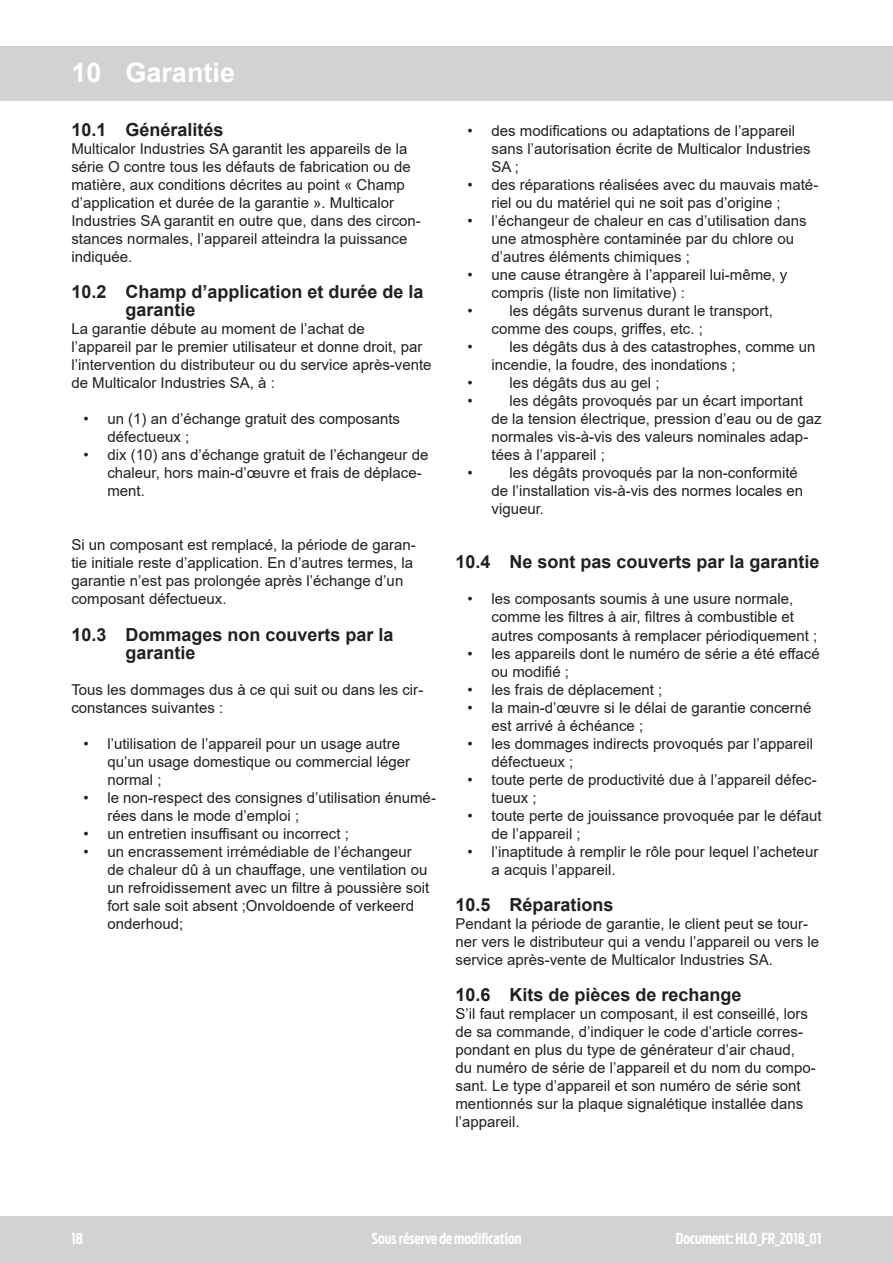
<style>
.page{position:relative;width:893px;height:1263px;background:#fff}
.page>*{position:absolute;margin:0;border:0;box-sizing:border-box;transform-origin:0 0}
.t1{font:700 27px "Arial";color:#fff}
.t2{font:700 18px/18px "Arial";color:#231f20}
.t3{font:15px/18px "Arial";color:#231f20}
.t4{font:700 15px "Antenna Extra Cond";color:#fff}
</style>
<div class="page">
<div style="left:0;top:1216px;width:893px;height:47px;background:#d1d2d4"></div>
<div style="left:0;top:46px;width:893px;height:54px;background:#d1d2d4"></div>
<h1 class="t1" style="left:71px;top:54px;width:165px">10 Garantie</h1>
<p class="t2" style="left:71px;top:121px;width:154px">10.1 Généralités</p>
<p class="t3" style="left:71px;top:140px;width:351px">Multicalor Industries SA garantit les appareils de la série O contre tous les défauts de fabrication ou de matière, aux conditions décrites au point « Champ d’application et durée de la garantie ». Multicalor Industries SA garantit en outre que, dans des circon&shy;stances normales, l’appareil atteindra la puissance indiquée.</p>
<p class="t2" style="left:125px;top:283px;width:300px;text-indent:-54px">10.2 Champ d’application et durée de la garantie</p>
<p class="t3" style="left:71px;top:320px;width:362px">La garantie débute au moment de l’achat de<br>l’appareil par le premier utilisateur et donne droit, par l’intervention du distributeur ou du service après-vente de Multicalor Industries SA, à :</p>
<p class="t3" style="left:107px;top:410px;width:294px;text-indent:-24px">• un (1) an d’échange gratuit des composants défectueux ;</p>
<p class="t3" style="left:107px;top:446px;width:322px;text-indent:-24px">• dix (10) ans d’échange gratuit de l’échangeur de chaleur, hors main-d’œuvre et frais de déplace&shy;ment.</p>
<p class="t3" style="left:71px;top:536px;width:346px">Si un composant est remplacé, la période de garan&shy;tie initiale reste d’application. En d’autres termes, la garantie n’est pas prolongée après l’échange d’un composant défectueux.</p>
<p class="t2" style="left:125px;top:625px;width:270px;text-indent:-54px">10.3 Dommages non couverts par la garantie</p>
<p class="t3" style="left:71px;top:680px;width:353px">Tous les dommages dus à ce qui suit ou dans les cir&shy;constances suivantes :</p>
<p class="t3" style="left:107px;top:734px;width:304px;text-indent:-24px">• l’utilisation de l’appareil pour un usage autre qu’un usage domestique ou commercial léger normal ;</p>
<p class="t3" style="left:107px;top:788px;width:330px;text-indent:-24px">• le non-respect des consignes d’utilisation énumé&shy;rées dans le mode d’emploi ;</p>
<p class="t3" style="left:83px;top:824px;width:267px">• un entretien insuffisant ou incorrect ;</p>
<p class="t3" style="left:107px;top:842px;width:323px;text-indent:-24px">• un encrassement irrémédiable de l’échangeur de chaleur dû à un chauffage, une ventilation ou un refroidissement avec un filtre à poussière soit fort sale soit absent ;Onvoldoende of verkeerd onderhoud;</p>
<p class="t3" style="left:491px;top:122px;width:321px;text-indent:-24px">• des modifications ou adaptations de l’appareil sans l’autorisation écrite de Multicalor Industries<br>SA ;</p>
<p class="t3" style="left:491px;top:176px;width:328px;text-indent:-24px">• des réparations réalisées avec du mauvais maté&shy;riel ou du matériel qui ne soit pas d’origine ;</p>
<p class="t3" style="left:491px;top:212px;width:317px;text-indent:-24px">• l’échangeur de chaleur en cas d’utilisation dans une atmosphère contaminée par du chlore ou d’autres éléments chimiques ;</p>
<p class="t3" style="left:467px;top:266px;width:321px">• une cause étrangère à l’appareil lui-même, y</p>
<p class="t3" style="left:491px;top:284px;width:195px">compris (liste non limitative) :</p>
<p class="t3" style="left:467px;top:302px;width:7px">•</p>
<p class="t3" style="left:491px;top:302px;width:283px;text-indent:18px">les dégâts survenus durant le transport, comme des coups, griffes, etc. ;</p>
<p class="t3" style="left:467px;top:338px;width:7px">•</p>
<p class="t3" style="left:491px;top:338px;width:325px;text-indent:18px">les dégâts dus à des catastrophes, comme un incendie, la foudre, des inondations ;</p>
<p class="t3" style="left:467px;top:374px;width:7px">•</p>
<p class="t3" style="left:509px;top:374px;width:152px">les dégâts dus au gel ;</p>
<p class="t3" style="left:467px;top:392px;width:7px">•</p>
<p class="t3" style="left:491px;top:392px;width:332px;text-indent:18px">les dégâts provoqués par un écart important de la tension électrique, pression d’eau ou de gaz normales vis-à-vis des valeurs nominales adap&shy;tées à l’appareil ;</p>
<p class="t3" style="left:467px;top:464px;width:7px">•</p>
<p class="t3" style="left:491px;top:464px;width:313px;text-indent:18px">les dégâts provoqués par la non-conformité de l’installation vis-à-vis des normes locales en vigueur.</p>
<p class="t2" style="left:455px;top:553px;width:366px">10.4 Ne sont pas couverts par la garantie</p>
<p class="t3" style="left:491px;top:590px;width:327px;text-indent:-24px">• les composants soumis à une usure normale, comme les filtres à air, filtres à combustible et autres composants à remplacer périodiquement ;</p>
<p class="t3" style="left:491px;top:644px;width:330px;text-indent:-24px">• les appareils dont le numéro de série a été effacé ou modifié ;</p>
<p class="t3" style="left:467px;top:680px;width:196px">• les frais de déplacement ;</p>
<p class="t3" style="left:491px;top:698px;width:322px;text-indent:-24px">• la main-d’œuvre si le délai de garantie concerné est arrivé à échéance ;</p>
<p class="t3" style="left:491px;top:734px;width:323px;text-indent:-24px">• les dommages indirects provoqués par l’appareil défectueux ;</p>
<p class="t3" style="left:491px;top:770px;width:327px;text-indent:-24px">• toute perte de productivité due à l’appareil défec&shy;tueux ;</p>
<p class="t3" style="left:491px;top:806px;width:331px;text-indent:-24px">• toute perte de jouissance provoquée par le défaut de l’appareil ;</p>
<p class="t3" style="left:491px;top:842px;width:328px;text-indent:-24px">• l’inaptitude à remplir le rôle pour lequel l’acheteur a acquis l’appareil.</p>
<p class="t2" style="left:455px;top:895px;width:160px">10.5 Réparations</p>
<p class="t3" style="left:455px;top:914px;width:365px">Pendant la période de garantie, le client peut se tour&shy;ner vers le distributeur qui a vendu l’appareil ou vers le service après-vente de Multicalor Industries SA.</p>
<p class="t2" style="left:455px;top:985px;width:288px">10.6 Kits de pièces de rechange</p>
<p class="t3" style="left:455px;top:1004px;width:362px">S’il faut remplacer un composant, il est conseillé, lors de sa commande, d’indiquer le code d’article corres&shy;pondant en plus du type de générateur d’air chaud,<br>du numéro de série de l’appareil et du nom du compo&shy;sant. Le type d’appareil et son numéro de série sont mentionnés sur la plaque signalétique installée dans l’appareil.</p>
<p class="t4" style="left:71px;top:1229px;width:13px">18</p>
<p class="t4" style="left:371px;top:1229px;width:152px">Sous réserve de modification</p>
<p class="t4" style="left:676px;top:1229px;width:147px">Document: HLO_FR_2018_01</p>
</div>
